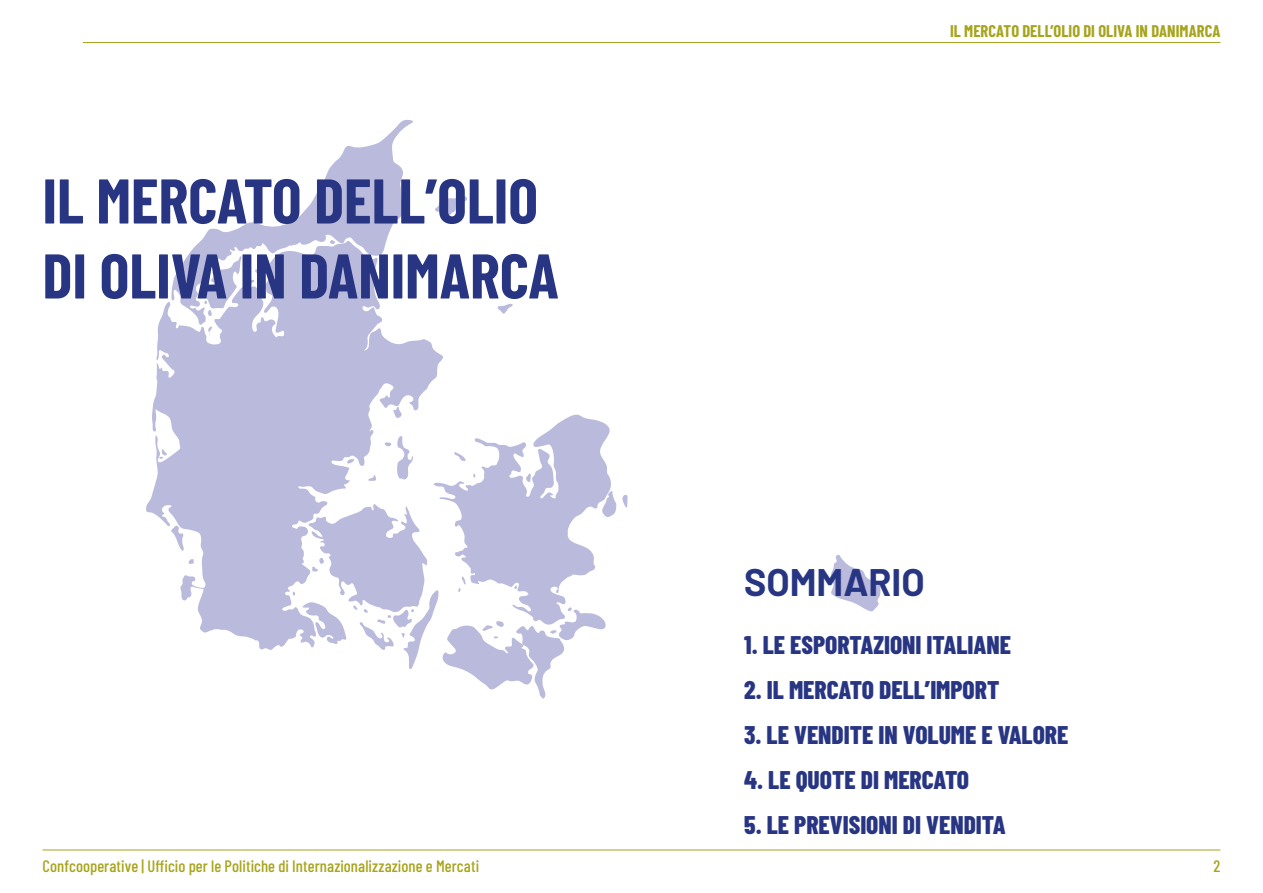
<style>
.page{position:relative;width:1263px;height:893px;background:#fff}
.page>*{position:absolute;margin:0;border:0;box-sizing:border-box;transform-origin:0 0}
.t1{font:700 63px/75px "Barlow Condensed";color:#283583}
.t2{font:700 37.5px "Barlow";color:#283583}
.t3{font:800 25.5px "Barlow Condensed";color:#283583}
.t4{font:500 16.5px "Barlow Condensed";letter-spacing:.005em;color:#a7a419}
.t5{font:700 16.5px "Barlow Condensed";color:#a6a41d}
</style>
<div class="page">
<svg style="left:622px;top:495px;width:5px;height:13px"></svg>
<svg style="left:830px;top:554px;width:50px;height:57px"></svg>
<svg style="left:201px;top:120px;width:212px;height:121px"></svg>
<svg style="left:146px;top:241px;width:297px;height:409px;fill:#babadc"></svg>
<svg style="left:435px;top:196px;width:32px;height:23px"></svg>
<svg style="left:497px;top:304px;width:16px;height:10px"></svg>
<svg style="left:302px;top:407px;width:314px;height:292px"></svg>
<hr style="left:43px;top:850px;width:1177px;height:1px;background:#a6a41d">
<hr style="left:83px;top:42px;width:1137px;height:1px;background:#a6a41d">
<h1 class="t1" style="left:43px;top:160px;width:518px">IL MERCATO DELL’OLIO<br>DI OLIVA IN DANIMARCA</h1>
<p class="t5" style="left:950px;top:20px;width:272px">IL MERCATO DELL’OLIO DI OLIVA IN DANIMARCA</p>
<h2 class="t2" style="left:744px;top:555px;width:182px">SOMMARIO</h2>
<p class="t3" style="left:744px;top:627px;width:268px">1. LE ESPORTAZIONI ITALIANE</p>
<p class="t3" style="left:744px;top:672px;width:257px">2. IL MERCATO DELL’IMPORT</p>
<p class="t3" style="left:744px;top:717px;width:326px">3. LE VENDITE IN VOLUME E VALORE</p>
<p class="t3" style="left:744px;top:762px;width:226px">4. LE QUOTE DI MERCATO</p>
<p class="t3" style="left:744px;top:807px;width:263px">5. LE PREVISIONI DI VENDITA</p>
<p class="t4" style="left:43px;top:854px;width:438px">Confcooperative | Ufficio per le Politiche di Internazionalizzazione e Mercati</p>
<p class="t4" style="left:1213px;top:854px;width:8px">2</p>
</div>
